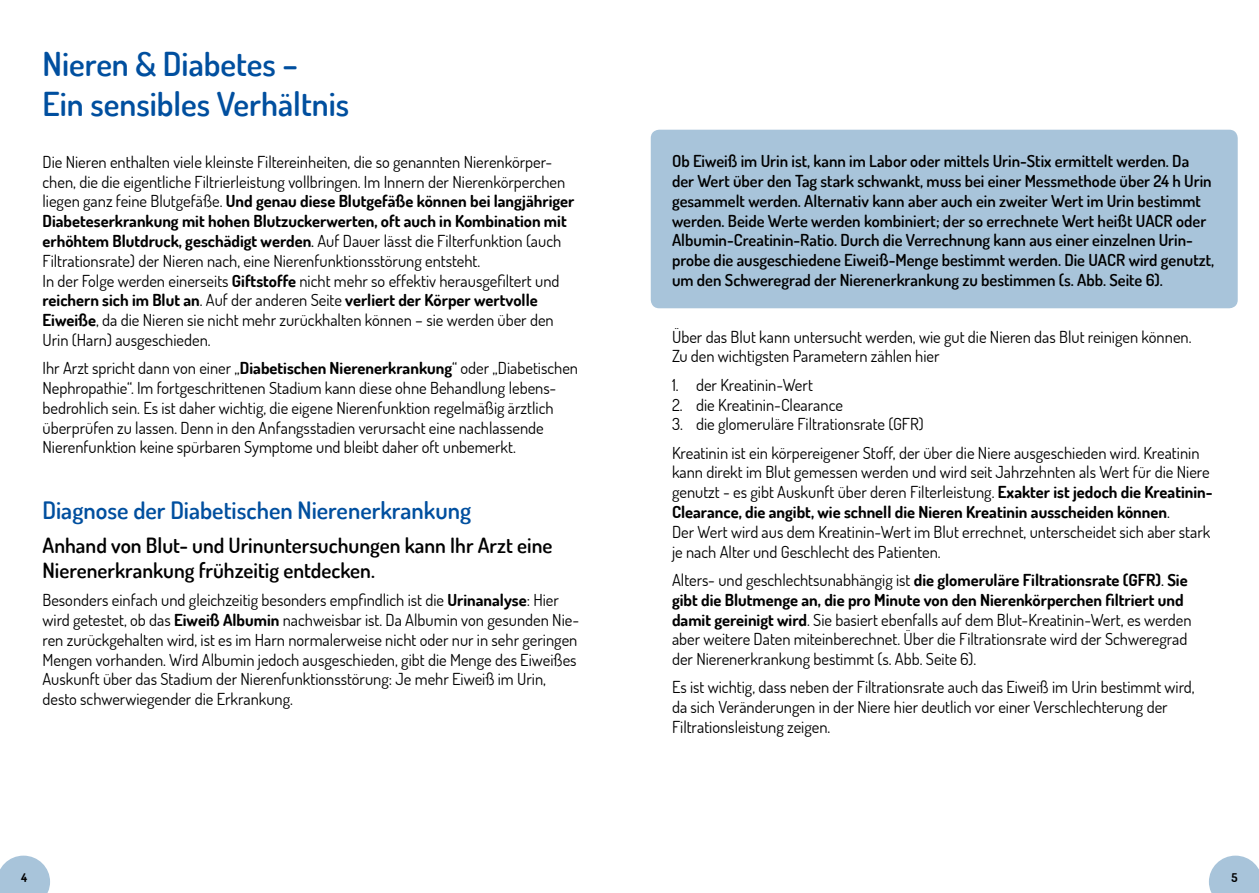
<style>
.page{position:relative;width:1259px;height:893px;background:#fff}
.page>*{position:absolute;margin:0;border:0;box-sizing:border-box;transform-origin:0 0}
.t1{font:600 33px/39.6px "Dosis";color:#004f9f}
.t2{font:600 24px "Dosis";color:#004f9f}
.t3{font:600 21px/25.2px "Dosis";color:#000}
.t4{font:16.5px/19.8px "Dosis";color:#000}
.t5{font:600 16.5px/19.8px "Dosis";color:#000}
.t6{font:700 12px "Dosis";color:#000}
.s1{font-weight:700}
.s2{font-weight:500}
</style>
<div class="page">
<div style="left:651px;top:130px;width:586px;height:178px;background:#a8c4da;border-radius:9px"></div>
<svg style="left:0;top:856px;width:50px;height:37px;background:#b4ccdf"></svg>
<svg style="left:1209px;top:856px;width:50px;height:37px;background:#b4ccdf"></svg>
<div style="left:1245px;top:878px;width:14px;height:15px;background:#a8c4da"></div>
<div style="left:0;top:881px;width:13px;height:12px;background:#a8c4da"></div>
<h1 class="t1" style="left:43px;top:44px;width:308px">Nieren &amp; Diabetes –<br>Ein sensibles Verhältnis</h1>
<p class="t4" style="left:43px;top:151px;width:533px">Die Nieren enthalten viele kleinste Filtereinheiten, die so genannten Nierenkörper&shy;chen, die die eigentliche Filtrierleistung vollbringen. Im Innern der Nierenkörperchen liegen ganz feine Blutgefäße. <span class="s1">Und genau diese Blutgefäße können bei langjähriger Diabeteserkrankung mit hohen Blutzuckerwerten, oft auch in Kombination mit erhöhtem Blutdruck, geschädigt werden</span><span class="s2">.</span> Auf Dauer lässt die Filterfunktion (auch Filtrationsrate) der Nieren nach, eine Nierenfunktionsstörung entsteht.<br>In der Folge werden einerseits <span class="s1">Giftstoffe</span> nicht mehr so effektiv herausgefiltert und <span class="s1">reichern sich im Blut an</span>. Auf der anderen Seite <span class="s1">verliert der Körper wertvolle Eiweiße</span>, da die Nieren sie nicht mehr zurückhalten können – sie werden über den Urin (Harn) ausgeschieden.</p>
<p class="t4" style="left:43px;top:358px;width:537px">Ihr Arzt spricht dann von einer „<span class="s1">Diabetischen Nierenerkrankung</span>“ oder „Diabetischen Nephropathie“. Im fortgeschrittenen Stadium kann diese ohne Behandlung lebens&shy;bedrohlich sein. Es ist daher wichtig, die eigene Nierenfunktion regelmäßig ärztlich überprüfen zu lassen. Denn in den Anfangsstadien verursacht eine nachlassende Nierenfunktion keine spürbaren Symptome und bleibt daher oft unbemerkt.</p>
<h2 class="t2" style="left:43px;top:495px;width:430px">Diagnose der Diabetischen Nierenerkrankung</h2>
<p class="t3" style="left:43px;top:532px;width:511px">Anhand von Blut- und Urinuntersuchungen kann Ihr Arzt eine<br>Nierenerkrankung frühzeitig entdecken.</p>
<p class="t4" style="left:43px;top:590px;width:538px">Besonders einfach und gleichzeitig besonders empfindlich ist die <span class="s1">Urinanalyse</span>: Hier wird getestet, ob das <span class="s1">Eiweiß Albumin</span> nachweisbar ist. Da Albumin von gesunden Nie&shy;ren zurückgehalten wird, ist es im Harn normalerweise nicht oder nur in sehr geringen Mengen vorhanden. Wird Albumin jedoch ausgeschieden, gibt die Menge des Eiweißes Auskunft über das Stadium der Nierenfunktionsstörung: Je mehr Eiweiß im Urin, desto schwerwiegender die Erkrankung.</p>
<p class="t5" style="left:672px;top:151px;width:544px">Ob Eiweiß im Urin ist, kann im Labor oder mittels Urin-Stix ermittelt werden. Da der Wert über den Tag stark schwankt, muss bei einer Messmethode über 24 h Urin gesammelt werden. Alternativ kann aber auch ein zweiter Wert im Urin bestimmt werden. Beide Werte werden kombiniert; der so errechnete Wert heißt UACR oder Albumin-Creatinin-Ratio. Durch die Verrechnung kann aus einer einzelnen Urin&shy;probe die ausgeschiedene Eiweiß-Menge bestimmt werden. Die UACR wird genutzt, um den Schweregrad der Nierenerkrankung zu bestimmen (s. Abb. Seite 6).</p>
<p class="t4" style="left:672px;top:326px;width:521px">Über das Blut kann untersucht werden, wie gut die Nieren das Blut reinigen können.<br>Zu den wichtigsten Parametern zählen hier</p>
<p class="t4" style="left:672px;top:374px;width:142px">1. der Kreatinin-Wert</p>
<p class="t4" style="left:672px;top:394px;width:172px">2. die Kreatinin-Clearance</p>
<p class="t4" style="left:672px;top:410px;width:529px;line-height:28.3px">3. die glomeruläre Filtrationsrate (GFR)<br>Kreatinin ist ein körpereigener Stoff, der über die Niere ausgeschieden wird. Kreatinin</p>
<p class="t4" style="left:672px;top:462px;width:542px">kann direkt im Blut gemessen werden und wird seit Jahrzehnten als Wert für die Niere genutzt - es gibt Auskunft über deren Filterleistung. <span class="s1">Exakter ist jedoch die Kreatinin-Clearance, die angibt, wie schnell die Nieren Kreatinin ausscheiden können</span>.<br>Der Wert wird aus dem Kreatinin-Wert im Blut errechnet, unterscheidet sich aber stark je nach Alter und Geschlecht des Patienten.</p>
<p class="t4" style="left:672px;top:570px;width:521px">Alters- und geschlechtsunabhängig ist <span class="s1">die glomeruläre Filtrationsrate (GFR)</span><span class="s2">.</span> <span class="s1">Sie gibt die Blutmenge an, die pro Minute von den Nierenkörperchen filtriert und damit gereinigt wird</span>. Sie basiert ebenfalls auf dem Blut-Kreatinin-Wert, es werden aber weitere Daten miteinberechnet. Über die Filtrationsrate wird der Schweregrad der Nierenerkrankung bestimmt (s. Abb. Seite 6).</p>
<p class="t4" style="left:672px;top:677px;width:524px">Es ist wichtig, dass neben der Filtrationsrate auch das Eiweiß im Urin bestimmt wird, da sich Veränderungen in der Niere hier deutlich vor einer Verschlechterung der<br>Filtrationsleistung zeigen.</p>
<p class="t6" style="left:21px;top:870px;width:8px">4</p>
<p class="t6" style="left:1231px;top:870px;width:8px">5</p>
</div>
